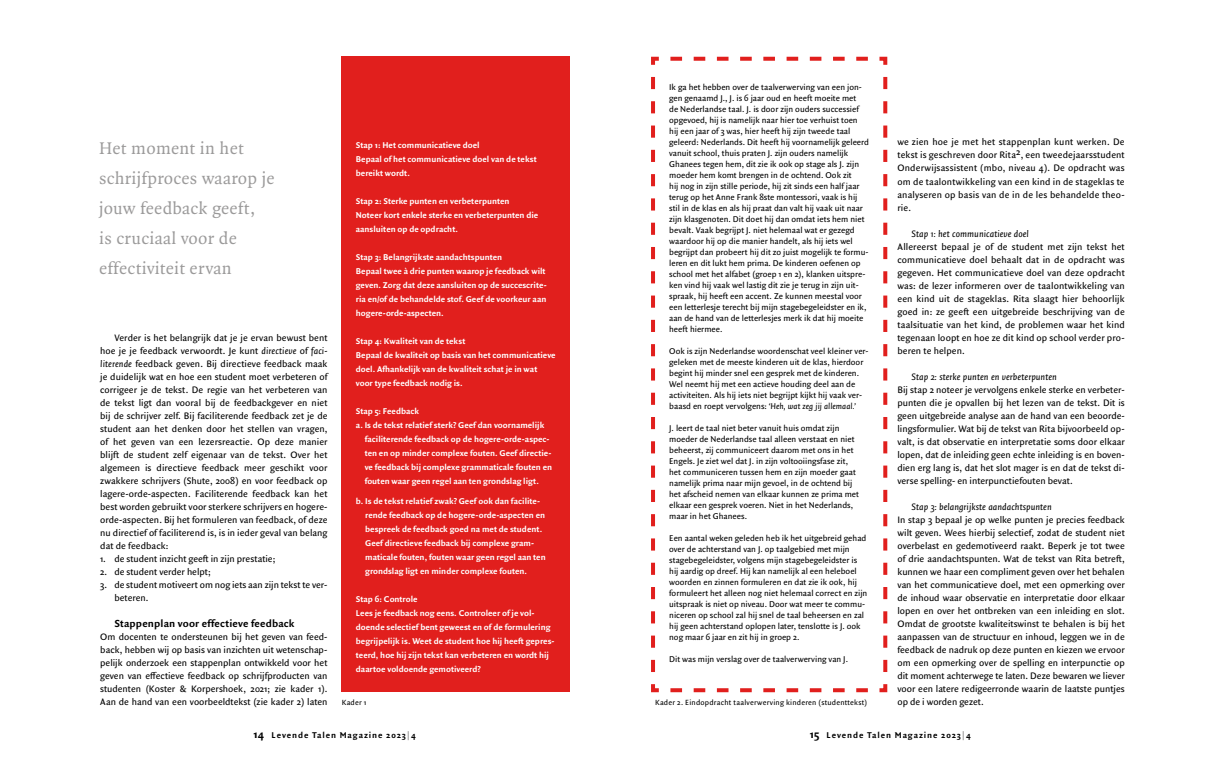
<style>
.page{position:relative;width:1225px;height:766px;background:#fff}
.page>*{position:absolute;margin:0;border:0;box-sizing:border-box;transform-origin:0 0}
.t1{font:18px/30px "Quadraat Pro";letter-spacing:.015em;color:#9b9a9a}
.t2{font:700 11px "Quadraat Sans Pro";letter-spacing:.015em;color:#000}
.t3{font:10px/13px "Quadraat Sans Pro";letter-spacing:.005em;color:#000;text-align:justify}
.t4{font:italic 10px "Quadraat Sans Pro";color:#000}
.t5{font:9px/11px "Quadraat Sans Pro";color:#000}
.t6{font:700 9px/14px "Quadraat Sans Pro";color:#fff}
.t7{font:700 9px "Quadraat Sans Pro";letter-spacing:.1em;color:#000}
.t8{font:8px "Quadraat Sans Pro";letter-spacing:.025em;color:#000}
.s1{font-style:italic}
.s2{font-size:12px}
.s3{color:#9b9a9a}
</style>
<div class="page">
<div style="left:342px;top:57px;width:228px;height:635px;background:#e11f1d"></div>
<svg style="left:651px;top:56px;width:237px;height:637px"></svg>
<h1 class="t1" style="left:99px;top:133px;width:177px">Het moment in het schrijfproces waarop je jouw feedback geeft,<br>is cruciaal voor de effectiviteit ervan</h1>
<p class="t3" style="left:100px;top:330px;width:229px;text-indent:14px">Verder is het belangrijk dat je je ervan bewust bent hoe je je feedback verwoordt. Je kunt <span class="s1">directieve</span> of <span class="s1">faci&shy;literende</span> feedback geven. Bij directieve feedback maak je duidelijk wat en hoe een student moet verbeteren of corrigeer je de tekst. De regie van het verbeteren van de tekst ligt dan vooral bij de feedbackgever en niet bij de schrijver zelf. Bij faciliterende feedback zet je de student aan het denken door het stellen van vragen, of het geven van een lezersreactie. Op deze manier blijft de student zelf eigenaar van de tekst. Over het algemeen is directieve feedback meer geschikt voor zwakkere schrijvers (Shute, 2008) en voor feedback op lagere-orde-aspecten. Faciliterende feedback kan het best worden gebruikt voor sterkere schrijvers en hogere&shy;orde-aspecten. Bij het formuleren van feedback, of deze nu directief of faciliterend is, is in ieder geval van belang dat de feedback:</p>
<p class="t3" style="left:100px;top:551px;width:177px">1. de student inzicht geeft in zijn prestatie;</p>
<p class="t3" style="left:100px;top:564px;width:112px">2. de student verder helpt;</p>
<p class="t3" style="left:114px;top:577px;width:214px;text-indent:-14px">3. de student motiveert om nog iets aan zijn tekst te ver&shy;beteren.</p>
<p class="t2" style="left:114px;top:615px;width:181px">Stappenplan voor effectieve feedback</p>
<p class="t3" style="left:100px;top:629px;width:229px">Om docenten te ondersteunen bij het geven van feed&shy;back, hebben wij op basis van inzichten uit wetenschap&shy;pelijk onderzoek een stappenplan ontwikkeld voor het geven van effectieve feedback op schrijfproducten van studenten (Koster &amp; Korpershoek, 2021; zie kader 1).<br>Aan de hand van een voorbeeldtekst (zie kader 2) laten</p>
<p class="t6" style="left:356px;top:137px;width:182px">Stap 1: Het communicatieve doel<br>Bepaal of het communicatieve doel van de tekst bereikt wordt.</p>
<p class="t6" style="left:356px;top:193px;width:184px">Stap 2: Sterke punten en verbeterpunten<br>Noteer kort enkele sterke en verbeterpunten die aansluiten op de opdracht.</p>
<p class="t6" style="left:356px;top:249px;width:192px">Stap 3: Belangrijkste aandachtspunten<br>Bepaal twee à drie punten waarop je feedback wilt geven. Zorg dat deze aansluiten op de succescrite&shy;ria en/of de behandelde stof. Geef de voorkeur aan hogere-orde-aspecten.</p>
<p class="t6" style="left:356px;top:333px;width:201px">Stap 4: Kwaliteit van de tekst<br>Bepaal de kwaliteit op basis van het communicatieve doel. Afhankelijk van de kwaliteit schat je in wat voor type feedback nodig is.</p>
<p class="t6" style="left:356px;top:403px;width:65px">Stap 5: Feedback</p>
<p class="t6" style="left:356px;top:417px;width:190px">a. Is de tekst relatief sterk? Geef dan voornamelijk</p>
<p class="t6" style="left:365px;top:431px;width:186px">faciliterende feedback op de hogere-orde-aspec-</p>
<p class="t6" style="left:365px;top:445px;width:188px">ten en op minder complexe fouten. Geef directie-</p>
<p class="t6" style="left:365px;top:459px;width:189px">ve feedback bij complexe grammaticale fouten en</p>
<p class="t6" style="left:365px;top:473px;width:176px">fouten waar geen regel aan ten grondslag ligt.</p>
<p class="t6" style="left:365px;top:493px;width:182px;text-indent:-9px">b. Is de tekst relatief zwak? Geef ook dan facilite&shy;rende feedback op de hogere-orde-aspecten en bespreek de feedback goed na met de student.<br>Geef directieve feedback bij complexe gram&shy;maticale fouten, fouten waar geen regel aan ten grondslag ligt en minder complexe fouten.</p>
<p class="t6" style="left:356px;top:591px;width:200px">Stap 6: Controle<br>Lees je feedback nog eens. Controleer of je vol&shy;doende selectief bent geweest en of de formulering begrijpelijk is. Weet de student hoe hij heeft gepres&shy;teerd, hoe hij zijn tekst kan verbeteren en wordt hij daartoe voldoende gemotiveerd?</p>
<p class="t5" style="left:669px;top:81px;width:201px">Ik ga het hebben over de taalverwerving van een jon&shy;gen genaamd J., J. is 6 jaar oud en heeft moeite met<br>de Nederlandse taal. J. is door zijn ouders successief opgevoed, hij is namelijk naar hier toe verhuist toen hij een jaar of 3 was, hier heeft hij zijn tweede taal geleerd: Nederlands. Dit heeft hij voornamelijk geleerd vanuit school, thuis praten J. zijn ouders namelijk Ghanees tegen hem, dit zie ik ook op stage als J. zijn moeder hem komt brengen in de ochtend. Ook zit<br>hij nog in zijn stille periode, hij zit sinds een half jaar terug op het Anne Frank 8ste montessori, vaak is hij stil in de klas en als hij praat dan valt hij vaak uit naar zijn klasgenoten. Dit doet hij dan omdat iets hem niet bevalt. Vaak begrijpt J. niet helemaal wat er gezegd waardoor hij op die manier handelt, als hij iets wel begrijpt dan probeert hij dit zo juist mogelijk te formu&shy;leren en dit lukt hem prima. De kinderen oefenen op school met het alfabet (groep 1 en 2), klanken uitspre&shy;ken vind hij vaak wel lastig dit zie je terug in zijn uit&shy;spraak, hij heeft een accent. Ze kunnen meestal voor een letterlesje terecht bij mijn stagebegeleidster en ik, aan de hand van de letterlesjes merk ik dat hij moeite heeft hiermee.</p>
<p class="t5" style="left:669px;top:345px;width:201px">Ook is zijn Nederlandse woordenschat veel kleiner ver&shy;geleken met de meeste kinderen uit de klas, hierdoor begint hij minder snel een gesprek met de kinderen.<br>Wel neemt hij met een actieve houding deel aan de activiteiten. Als hij iets niet begrijpt kijkt hij vaak ver&shy;baasd en roept vervolgens: <span class="s1">‘Heh, wat zeg jij allemaal.’</span></p>
<p class="t5" style="left:669px;top:422px;width:191px">J. leert de taal niet beter vanuit huis omdat zijn moeder de Nederlandse taal alleen verstaat en niet beheerst, zij communiceert daarom met ons in het Engels. Je ziet wel dat J. in zijn voltooiingsfase zit, het communiceren tussen hem en zijn moeder gaat namelijk prima naar mijn gevoel, in de ochtend bij het afscheid nemen van elkaar kunnen ze prima met elkaar een gesprek voeren. Niet in het Nederlands, maar in het Ghanees.</p>
<p class="t5" style="left:669px;top:532px;width:200px">Een aantal weken geleden heb ik het uitgebreid gehad over de achterstand van J. op taalgebied met mijn stagebegeleidster, volgens mijn stagebegeleidster is hij aardig op dreef. Hij kan namelijk al een heleboel woorden en zinnen formuleren en dat zie ik ook, hij formuleert het alleen nog niet helemaal correct en zijn uitspraak is niet op niveau. Door wat meer te commu&shy;niceren op school zal hij snel de taal beheersen en zal hij geen achterstand oplopen later, tenslotte is J. ook nog maar 6 jaar en zit hij in groep 2.</p>
<p class="t5" style="left:669px;top:653px;width:180px">Dit was mijn verslag over de taalverwerving van J.</p>
<p class="t8" style="left:342px;top:697px;width:26px">Kader 1</p>
<p class="t8" style="left:655px;top:697px;width:213px">Kader 2. Eindopdracht taalverwerving kinderen (studenttekst)</p>
<p class="t3" style="left:897px;top:135px;width:229px">we zien hoe je met het stappenplan kunt werken. De tekst is geschreven door Rita2, een tweedejaarsstudent Onderwijsassistent (mbo, niveau 4). De opdracht was om de taalontwikkeling van een kind in de stageklas te analyseren op basis van de in de les behandelde theo&shy;rie.</p>
<p class="t4" style="left:911px;top:226px;width:119px">Stap 1: het communicatieve doel</p>
<p class="t3" style="left:897px;top:239px;width:229px">Allereerst bepaal je of de student met zijn tekst het communicatieve doel behaalt dat in de opdracht was gegeven. Het communicatieve doel van deze opdracht was: de lezer informeren over de taalontwikkeling van een kind uit de stageklas. Rita slaagt hier behoorlijk goed in: ze geeft een uitgebreide beschrijving van de taalsituatie van het kind, de problemen waar het kind tegenaan loopt en hoe ze dit kind op school verder pro&shy;beren te helpen.</p>
<p class="t4" style="left:911px;top:369px;width:147px">Stap 2: sterke punten en verbeterpunten</p>
<p class="t3" style="left:897px;top:382px;width:229px">Bij stap 2 noteer je vervolgens enkele sterke en verbeter&shy;punten die je opvallen bij het lezen van de tekst. Dit is geen uitgebreide analyse aan de hand van een beoorde&shy;lingsformulier. Wat bij de tekst van Rita bijvoorbeeld op&shy;valt, is dat observatie en interpretatie soms door elkaar lopen, dat de inleiding geen echte inleiding is en boven&shy;dien erg lang is, dat het slot mager is en dat de tekst di&shy;verse spelling- en interpunctiefouten bevat.</p>
<p class="t4" style="left:911px;top:499px;width:142px">Stap 3: belangrijkste aandachtspunten</p>
<p class="t3" style="left:897px;top:512px;width:229px">In stap 3 bepaal je op welke punten je precies feedback wilt geven. Wees hierbij selectief, zodat de student niet overbelast en gedemotiveerd raakt. Beperk je tot twee of drie aandachtspunten. Wat de tekst van Rita betreft, kunnen we haar een compliment geven over het behalen van het communicatieve doel, met een opmerking over de inhoud waar observatie en interpretatie door elkaar lopen en over het ontbreken van een inleiding en slot.<br>Omdat de grootste kwaliteitswinst te behalen is bij het aanpassen van de structuur en inhoud, leggen we in de feedback de nadruk op deze punten en kiezen we ervoor om een opmerking over de spelling en interpunctie op dit moment achterwege te laten. Deze bewaren we liever voor een latere redigeerronde waarin de laatste puntjes op de i worden gezet.</p>
<p class="t7" style="left:253px;top:728px;width:164px"><span class="s2">14</span> Levende Talen Magazine 2023<span class="s3">|</span>4</p>
<p class="t7" style="left:810px;top:728px;width:162px"><span class="s2">15</span> Levende Talen Magazine 2023<span class="s3">|</span>4</p>
</div>
